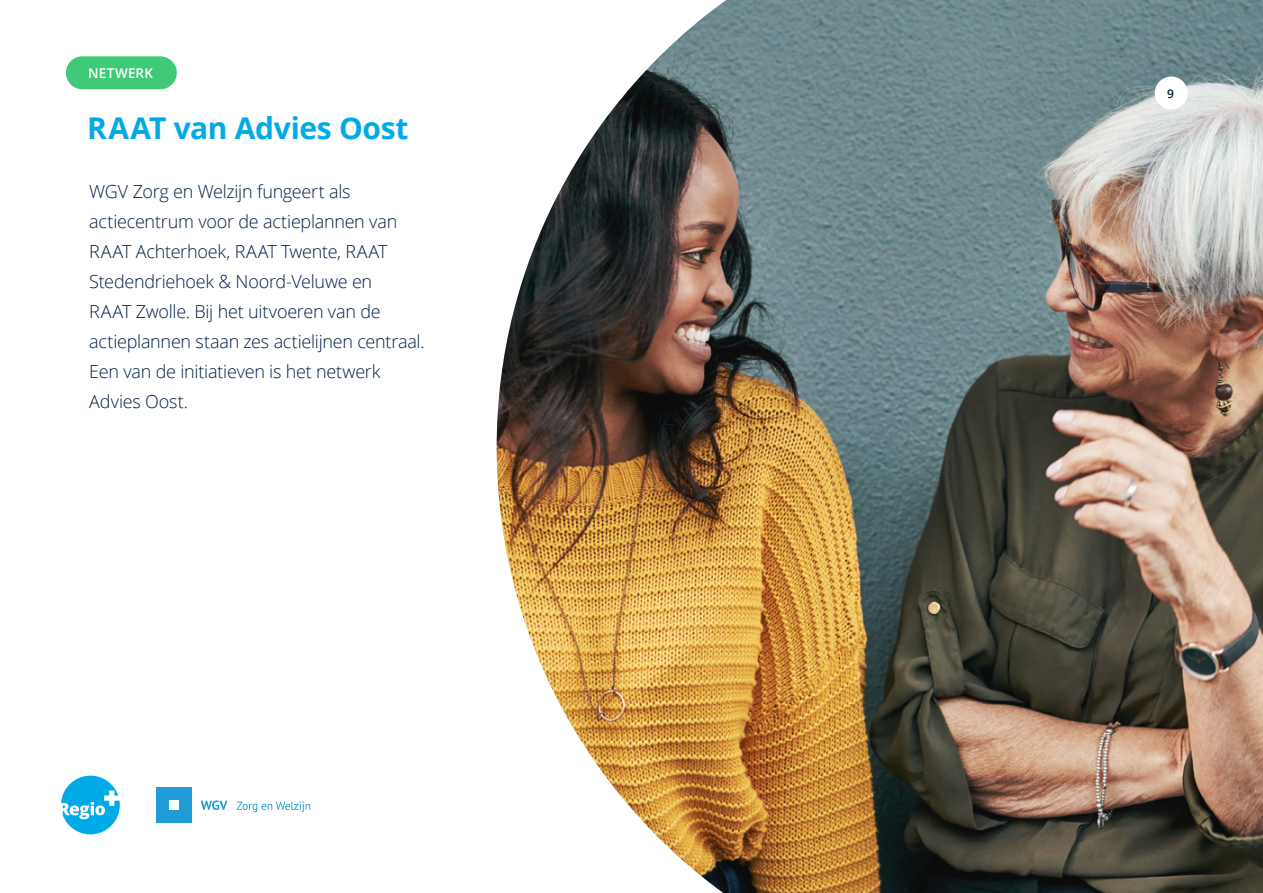
<style>
.page{position:relative;width:1263px;height:893px;background:#fff}
.page>*{position:absolute;margin:0;border:0;box-sizing:border-box;transform-origin:0 0}
.t1{font:700 30px "Open Sans";letter-spacing:-.01em;color:#00aae6}
.t2{font:300 18px/30px "Open Sans";letter-spacing:-.015em;color:#001e46}
.t3{font:600 13.5px "Open Sans";letter-spacing:.01em;color:#fff}
.t4{font:600 12px "Open Sans";color:#001e46}
</style>
<div class="page">
<img style="left:497px;top:0;width:766px;height:893px">
<div style="left:66px;top:56px;width:111px;height:33px;background:#40ca78;border-radius:16px"></div>
<div style="left:156px;top:787px;width:36px;height:35px;background:#1f9cd8"></div>
<div style="left:169px;top:800px;width:10px;height:10px;background:#fff"></div>
<svg style="left:201px;top:800px;width:26px;height:10px"></svg>
<svg style="left:237px;top:801px;width:73px;height:11px"></svg>
<svg style="left:61px;top:776px;width:59px;height:58px"></svg>
<div style="left:1155px;top:77px;width:33px;height:32px;background:#fff;border-radius:50%"></div>
<p class="t3" style="left:88px;top:64px;width:66px">NETWERK</p>
<h1 class="t1" style="left:87px;top:107px;width:323px">RAAT van Advies Oost</h1>
<p class="t2" style="left:89px;top:176px;width:337px">WGV Zorg en Welzijn fungeert als actiecentrum voor de actieplannen van RAAT Achterhoek, RAAT Twente, RAAT Stedendriehoek &amp; Noord-Veluwe en<br>RAAT Zwolle. Bij het uitvoeren van de actieplannen staan zes actielijnen centraal.<br>Een van de initiatieven is het netwerk Advies Oost.</p>
<p class="t4" style="left:1167px;top:85px;width:8px">9</p>
</div>
